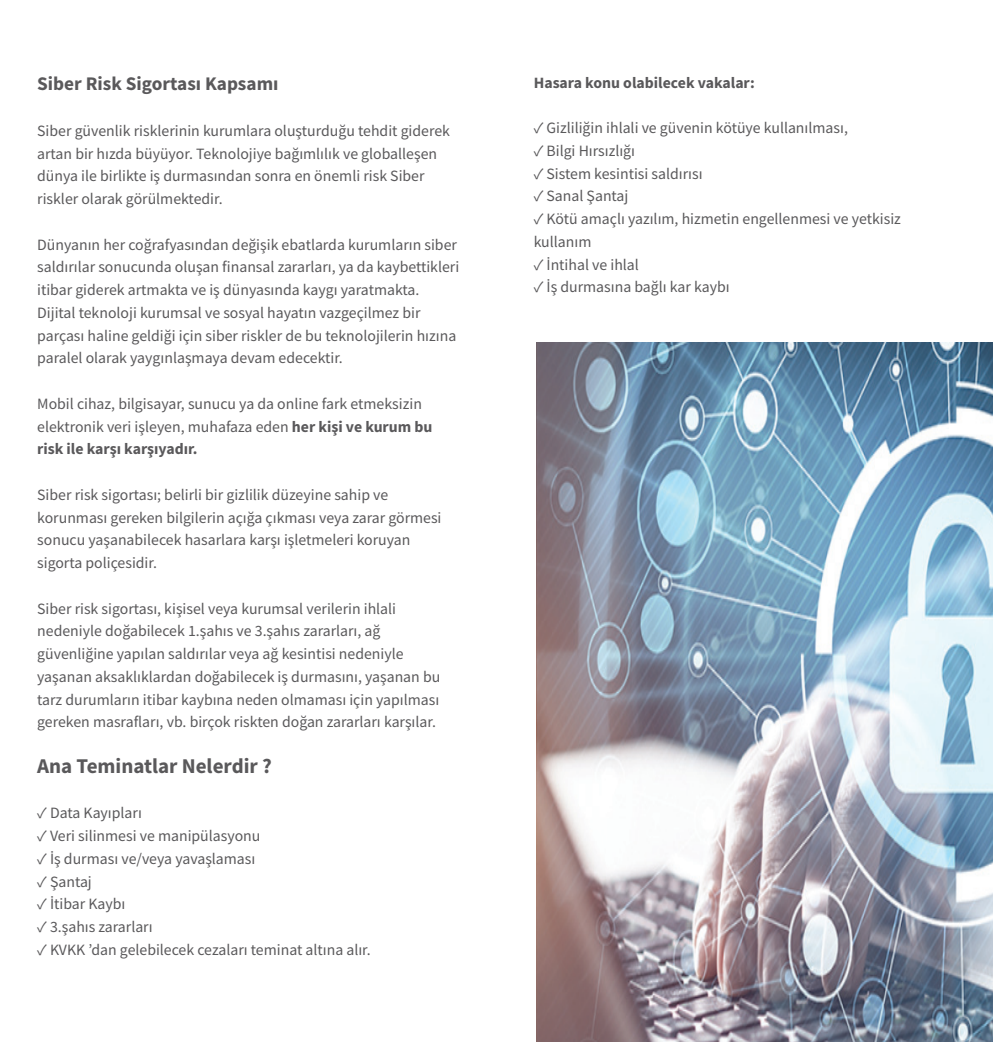
<style>
.page{position:relative;width:993px;height:1042px;background:#fff}
.page>*{position:absolute;margin:0;border:0;box-sizing:border-box;transform-origin:0 0}
.t1{font:700 21px "Source Sans Pro";color:#5a595b}
.t2{font:700 19.25px "Source Sans Pro";color:#5a595b}
.t3{font:15.75px/22.8px "Source Sans Pro";color:#5a595b}
.t4{font:700 15.75px "Source Sans Pro";color:#5a595b}
.s1{font-weight:700}
</style>
<div class="page">
<img style="left:536px;top:342px;width:456px;height:700px">
<p class="t2" style="left:37px;top:71px;width:243px">Siber Risk Sigortası Kapsamı</p>
<p class="t3" style="left:37px;top:119px;width:414px">Siber güvenlik risklerinin kurumlara oluşturduğu tehdit giderek artan bir hızda büyüyor. Teknolojiye bağımlılık ve globalleşen dünya ile birlikte iş durmasından sonra en önemli risk Siber riskler olarak görülmektedir.</p>
<p class="t3" style="left:37px;top:233px;width:423px">Dünyanın her coğrafyasından değişik ebatlarda kurumların siber saldırılar sonucunda oluşan finansal zararları, ya da kaybettikleri itibar giderek artmakta ve iş dünyasında kaygı yaratmakta.<br>Dijital teknoloji kurumsal ve sosyal hayatın vazgeçilmez bir parçası haline geldiği için siber riskler de bu teknolojilerin hızına paralel olarak yaygınlaşmaya devam edecektir.</p>
<p class="t3" style="left:37px;top:392px;width:396px">Mobil cihaz, bilgisayar, sunucu ya da online fark etmeksizin elektronik veri işleyen, muhafaza eden <span class="s1">her kişi ve kurum bu risk ile karşı karşıyadır.</span></p>
<p class="t3" style="left:37px;top:483px;width:405px">Siber risk sigortası; belirli bir gizlilik düzeyine sahip ve korunması gereken bilgilerin açığa çıkması veya zarar görmesi sonucu yaşanabilecek hasarlara karşı işletmeleri koruyan sigorta poliçesidir.</p>
<p class="t3" style="left:37px;top:597px;width:404px">Siber risk sigortası, kişisel veya kurumsal verilerin ihlali nedeniyle doğabilecek 1.şahıs ve 3.şahıs zararları, ağ güvenliğine yapılan saldırılar veya ağ kesintisi nedeniyle yaşanan aksaklıklardan doğabilecek iş durmasını, yaşanan bu tarz durumların itibar kaybına neden olmaması için yapılması gereken masrafları, vb. birçok riskten doğan zararları karşılar.</p>
<h1 class="t1" style="left:37px;top:752px;width:236px">Ana Teminatlar Nelerdir ?</h1>
<p class="t3" style="left:37px;top:802px;width:106px">✓ Data Kayıpları</p>
<p class="t3" style="left:37px;top:824px;width:225px">✓ Veri silinmesi ve manipülasyonu</p>
<p class="t3" style="left:37px;top:847px;width:219px">✓ İş durması ve/veya yavaşlaması</p>
<p class="t3" style="left:37px;top:870px;width:56px">✓ Şantaj</p>
<p class="t3" style="left:37px;top:893px;width:90px">✓ İtibar Kaybı</p>
<p class="t3" style="left:37px;top:915px;width:117px">✓ 3.şahıs zararları</p>
<p class="t3" style="left:37px;top:938px;width:335px">✓ KVKK ’dan gelebilecek cezaları teminat altına alır.</p>
<p class="t4" style="left:533px;top:72px;width:222px">Hasara konu olabilecek vakalar:</p>
<p class="t3" style="left:533px;top:116px;width:315px">✓ Gizliliğin ihlali ve güvenin kötüye kullanılması,</p>
<p class="t3" style="left:533px;top:139px;width:103px">✓ Bilgi Hırsızlığı</p>
<p class="t3" style="left:533px;top:162px;width:170px">✓ Sistem kesintisi saldırısı</p>
<p class="t3" style="left:533px;top:185px;width:96px">✓ Sanal Şantaj</p>
<p class="t3" style="left:533px;top:207px;width:368px">✓ Kötü amaçlı yazılım, hizmetin engellenmesi ve yetkisiz kullanım</p>
<p class="t3" style="left:533px;top:253px;width:107px">✓ İntihal ve ihlal</p>
<p class="t3" style="left:533px;top:276px;width:197px">✓ İş durmasına bağlı kar kaybı</p>
</div>
